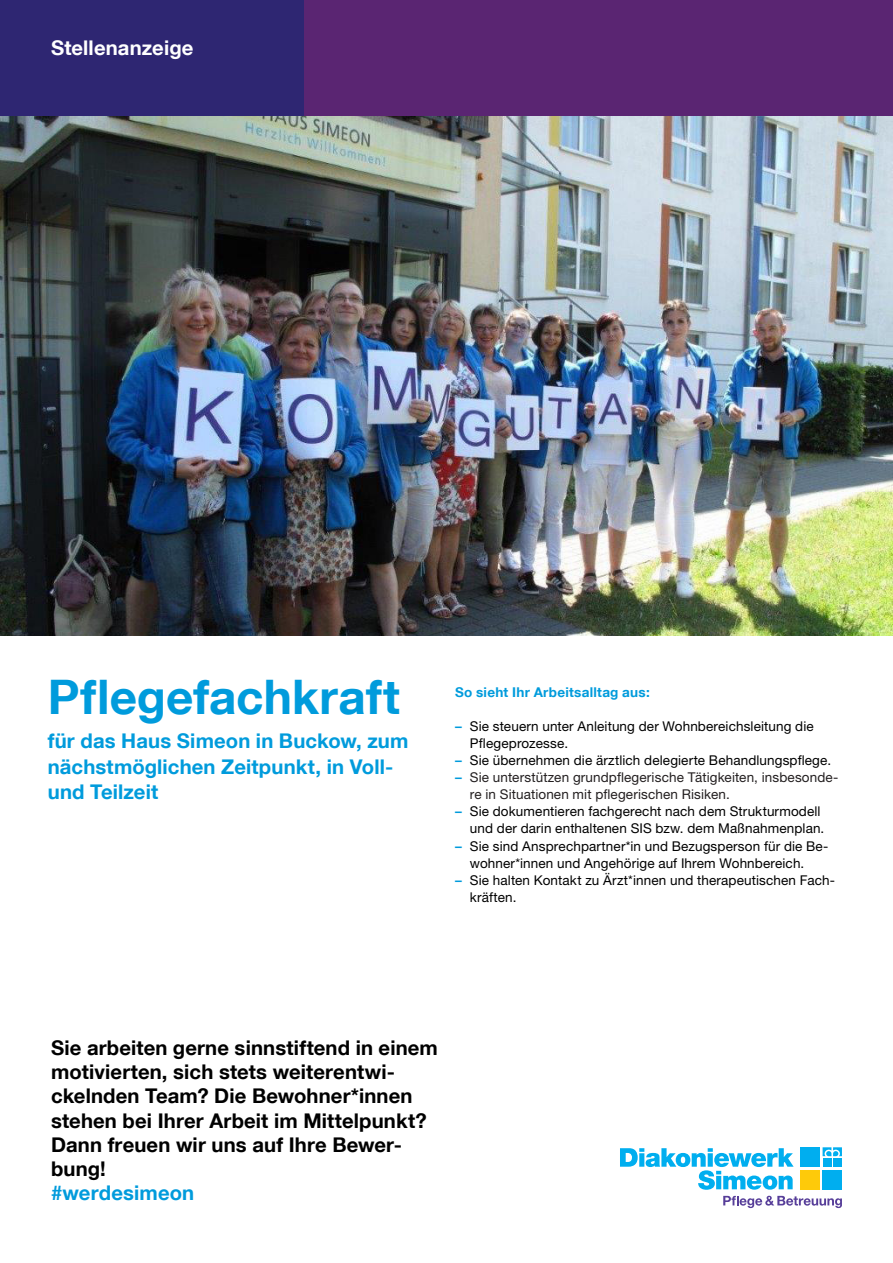
<style>
.page{position:relative;width:893px;height:1263px;background:#fff}
.page>*{position:absolute;margin:0;border:0;box-sizing:border-box;transform-origin:0 0}
._05_Headline_31_75pt{font:700 47.7px "Helvetica Neue LT Com";color:#009bdc}
._01_Texte_13_5pt_Bol{font:700 20.25px/24.3px "Helvetica Neue LT Com";letter-spacing:.005em;color:#000}
._01_Texte_13_5pt_Bol-2{font:700 20.25px/25.5px "Helvetica Neue LT Com";letter-spacing:.005em;color:#009bdc}
._01_Texte_13_5pt_Bol-3{font:700 20.25px "Helvetica Neue LT Com";letter-spacing:.005em;color:#fff}
._02_Texte_9pt_Roman{font:13.5px/17px "Helvetica Neue LT Pro";letter-spacing:.01em;color:#000}
._02_Texte_9pt_Roman-2{font:13.5px/17px "Helvetica Neue LT Pro";letter-spacing:.01em;color:#231f20}
._03_Texte_9pt_Bold_B{font:700 13.5px "Helvetica Neue LT Com";letter-spacing:.02em;color:#009bdc}
.s1{font-family:"Helvetica Neue LT Com";font-weight:700;color:#009bdc}
.s2{color:#009bdc}
</style>
<div class="page">
<div style="left:303px;top:0;width:590px;height:117px;background:#5a2572"></div>
<div style="left:0;top:0;width:303px;height:117px;background:#2e2672"></div>
<img style="left:0;top:117px;width:893px;height:519px">
<svg style="left:723px;top:1196px;width:119px;height:12px"></svg>
<div style="left:800px;top:1170px;width:19px;height:19px;background:#feca0a"></div>
<div style="left:823px;top:1170px;width:19px;height:19px;background:#00aeef"></div>
<div style="left:800px;top:1147px;width:19px;height:20px;background:#00aeef"></div>
<svg style="left:620px;top:1148px;width:174px;height:42px"></svg>
<svg style="left:823px;top:1147px;width:19px;height:9px"></svg>
<div style="left:823px;top:1158px;width:8px;height:9px;background:#00aeef"></div>
<div style="left:833px;top:1158px;width:9px;height:9px;background:#00aeef"></div>
<p class="_01_Texte_13_5pt_Bol-3" style="left:51px;top:35px;width:144px">Stellenanzeige</p>
<p class="_05_Headline_31_75pt" style="left:48px;top:667px;width:354px">Pflegefachkraft</p>
<p class="_01_Texte_13_5pt_Bol-2" style="left:48px;top:728px;width:362px">für das Haus Simeon in Buckow, zum nächstmöglichen Zeitpunkt, in Voll&shy;und Teilzeit</p>
<p class="_03_Texte_9pt_Bold_B" style="left:455px;top:684px;width:196px">So sieht Ihr Arbeitsalltag aus:</p>
<p class="_02_Texte_9pt_Roman" style="left:470px;top:718px;width:345px;text-indent:-15px"><span class="s1">–</span> Sie steuern unter Anleitung der Wohnbereichsleitung die<br>Pflegeprozesse.</p>
<p class="_02_Texte_9pt_Roman" style="left:455px;top:752px;width:378px"><span class="s1">–</span> Sie übernehmen die ärztlich delegierte Behandlungspflege.</p>
<p class="_02_Texte_9pt_Roman-2" style="left:470px;top:769px;width:370px;text-indent:-15px"><span class="s1">–</span> Sie unterstützen grundpflegerische Tätigkeiten, insbesonde&shy;re in Situationen mit pflegerischen Risiken.</p>
<p class="_02_Texte_9pt_Roman" style="left:455px;top:803px;width:371px;text-align:right"><span class="s1">–</span> Sie dokumentieren fachgerecht nach dem Strukturmodell und der darin enthaltenen SIS bzw. dem Maßnahmenplan.</p>
<p class="_02_Texte_9pt_Roman" style="left:470px;top:837px;width:360px;text-indent:-15px"><span class="s1">–</span> Sie sind Ansprechpartner*in und Bezugsperson für die Be&shy;wohner*innen und Angehörige auf Ihrem Wohnbereich.</p>
<p class="_02_Texte_9pt_Roman" style="left:470px;top:871px;width:367px;text-indent:-15px"><span class="s1">–</span> Sie halten Kontakt zu Ärzt*innen und therapeutischen Fach&shy;kräften.</p>
<p class="_01_Texte_13_5pt_Bol" style="left:51px;top:1035px;width:388px">Sie arbeiten gerne sinnstiftend in einem motivierten, sich stets weiterentwi&shy;ckelnden Team? Die Bewohner*innen stehen bei Ihrer Arbeit im Mittelpunkt?<br>Dann freuen wir uns auf Ihre Bewer&shy;bung!<br><span class="s2">#werdesimeon</span></p>
</div>
